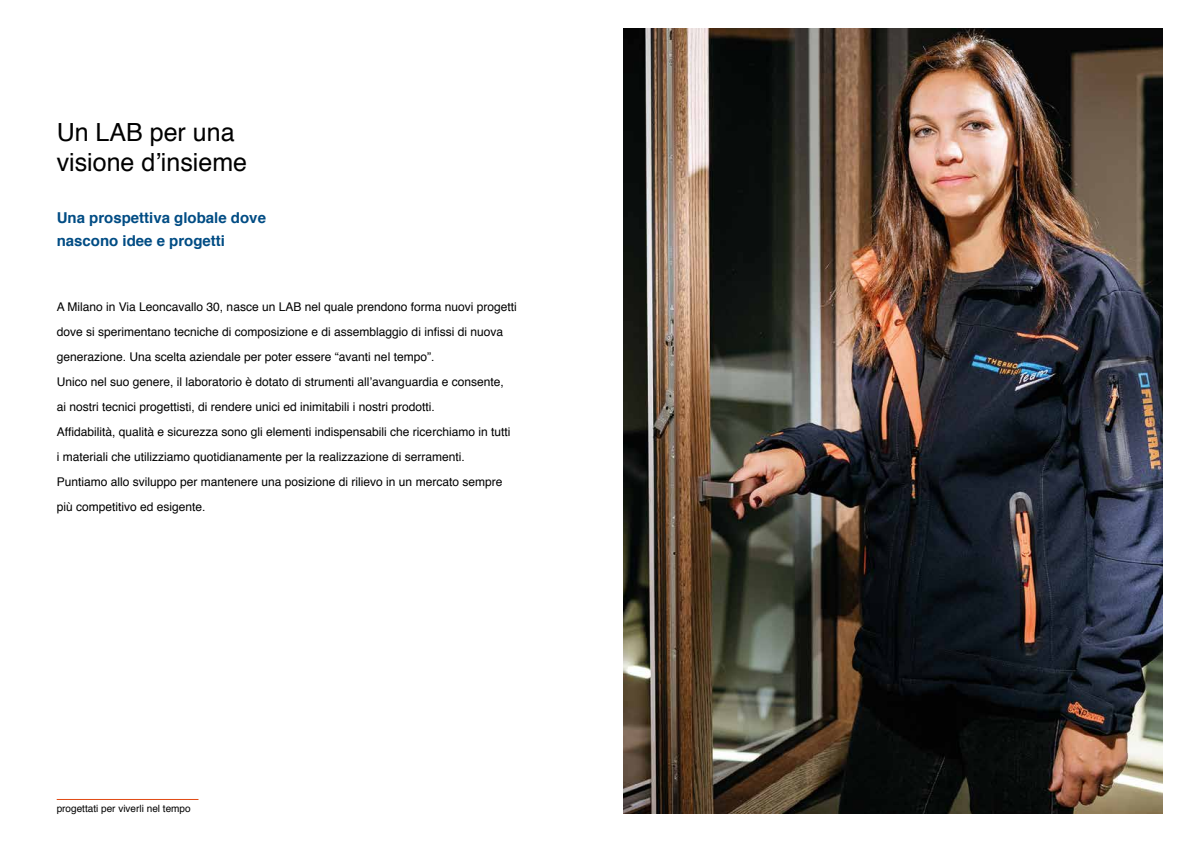
<style>
.page{position:relative;width:1191px;height:842px;background:#fff}
.page>*{position:absolute;margin:0;border:0;box-sizing:border-box;transform-origin:0 0}
.t1{font:25px/30px "Helvetica";color:#000}
.t2{font:700 15px/23px "Helvetica";color:#004c84}
.t3{font:12px/25px "Helvetica";color:#000}
.t4{font:10px "Helvetica";color:#000}
</style>
<div class="page">
<hr style="left:57px;top:799px;width:141px;height:1px;background:#e24912">
<img style="left:624px;top:28px;width:538px;height:786px">
<h1 class="t1" style="left:57px;top:118px;width:192px">Un LAB per una visione d’insieme</h1>
<p class="t2" style="left:57px;top:207px;width:211px">Una prospettiva globale dove nascono idee e progetti</p>
<p class="t3" style="left:57px;top:295px;width:462px">A Milano in Via Leoncavallo 30, nasce un LAB nel quale prendono forma nuovi progetti dove si sperimentano tecniche di composizione e di assemblaggio di infissi di nuova generazione. Una scelta aziendale per poter essere “avanti nel tempo”.<br>Unico nel suo genere, il laboratorio è dotato di strumenti all’avanguardia e consente,<br>ai nostri tecnici progettisti, di rendere unici ed inimitabili i nostri prodotti.<br>Affidabilità, qualità e sicurezza sono gli elementi indispensabili che ricerchiamo in tutti<br>i materiali che utilizziamo quotidianamente per la realizzazione di serramenti.<br>Puntiamo allo sviluppo per mantenere una posizione di rilievo in un mercato sempre più competitivo ed esigente.</p>
<p class="t4" style="left:57px;top:800px;width:135px">progettati per viverli nel tempo</p>
</div>
